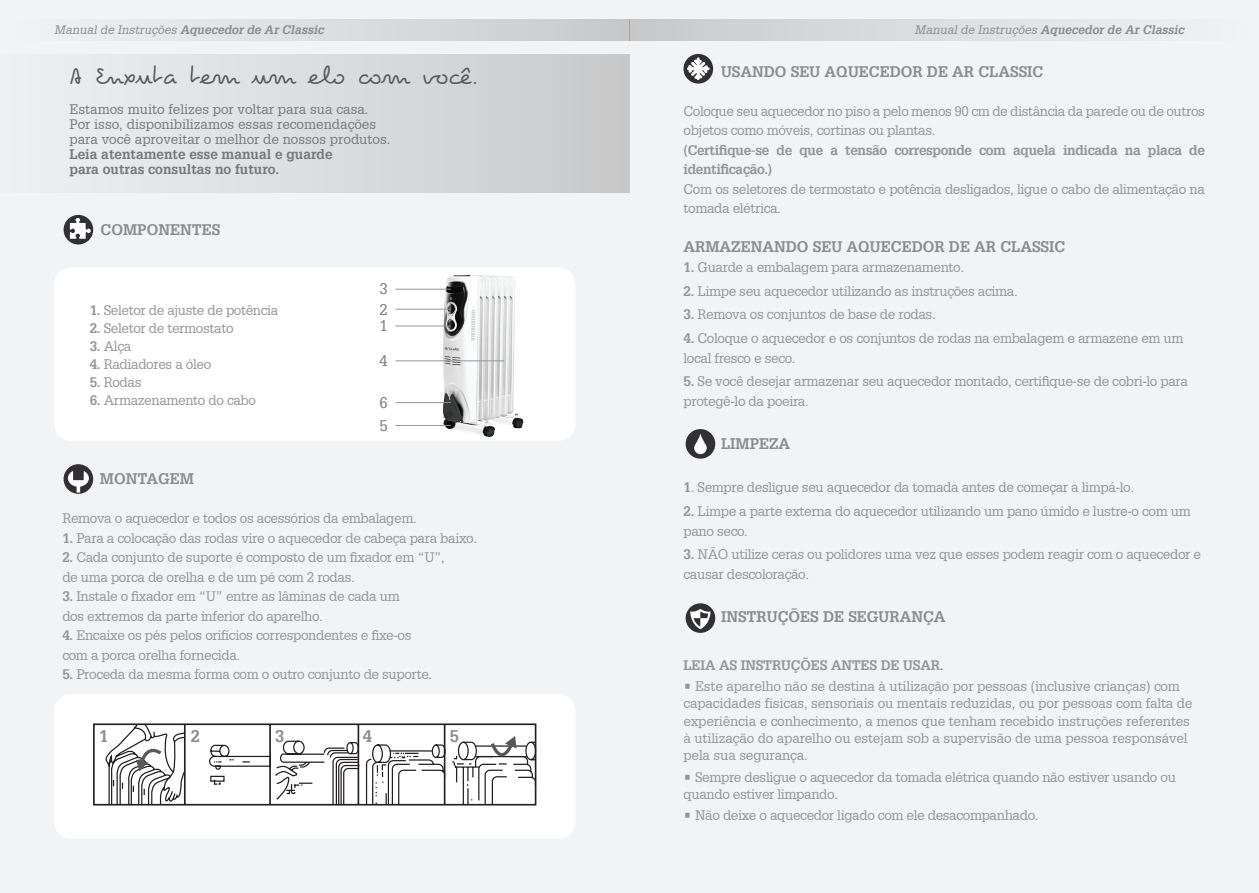
<style>
.page{position:relative;width:1259px;height:893px;background:#f2f3f4}
.page>*{position:absolute;margin:0;border:0;box-sizing:border-box;transform-origin:0 0}
.t1{font:27px "Pecita";color:#57585a}
.t2{font:700 16.5px "Glypha LT";color:#8a8c8f}
.t3{font:700 15px "Glypha LT";color:#8a8c8f}
.t4{font:14.85px/22.8px "Glypha LT";color:#76787b}
.t5{font:13.5px/19.5px "Glypha LT";letter-spacing:-.025em;color:#939598}
.t6{font:13.5px/15px "Glypha LT";color:#76787b}
.t7{font:700 13.5px/19.5px "Glypha LT";letter-spacing:-.025em;color:#939598}
.t8{font:700 13.5px/15px "Glypha LT";color:#76787b}
.t9{font:italic 700 12px "Glypha LT";color:#8a8c8f}
.s1{font-weight:400}
.s2{font-weight:700}
</style>
<div class="page">
<div style="left:0;top:20px;width:629px;height:20px;background:linear-gradient(to right,#f2f3f5,#c9c9cb)"></div>
<div style="left:629px;top:20px;width:630px;height:20px;background:linear-gradient(to right,#c8c9ca,#f2f3f4)"></div>
<div style="left:54px;top:267px;width:521px;height:174px;background:#fff;border-radius:18px"></div>
<div style="left:0;top:54px;width:629px;height:138px;background:linear-gradient(to right,#eff0f2,#c9c9cb)"></div>
<div style="left:685px;top:429px;width:30px;height:30px;background:#313032;border-radius:50%"></div>
<svg style="left:694px;top:434px;width:13px;height:20px"></svg>
<svg style="left:683px;top:54px;width:30px;height:30px"></svg>
<svg style="left:685px;top:56px;width:26px;height:26px"></svg>
<div style="left:64px;top:215px;width:29px;height:29px;background:#313032;border-radius:50%"></div>
<svg style="left:70px;top:217px;width:21px;height:22px"></svg>
<div style="left:64px;top:464px;width:29px;height:30px;background:#322f32;border-radius:50%"></div>
<svg style="left:68px;top:471px;width:21px;height:22px"></svg>
<svg style="left:685px;top:603px;width:30px;height:30px"></svg>
<svg style="left:690px;top:609px;width:20px;height:20px"></svg>
<img style="left:409px;top:274px;width:115px;height:163px">
<hr style="left:395px;top:326px;width:56px;height:1px;background:#939598">
<hr style="left:395px;top:402px;width:56px;height:1px;background:#939598">
<hr style="left:395px;top:360px;width:109px;height:1px;background:#939598">
<hr style="left:395px;top:425px;width:56px;height:1px;background:#939598">
<hr style="left:395px;top:309px;width:56px;height:1px;background:#939598">
<hr style="left:395px;top:289px;width:56px;height:1px;background:#939598">
<div style="left:54px;top:694px;width:521px;height:145px;background:#fff;border-radius:18px"></div>
<svg style="left:93px;top:723px;width:444px;height:83px"></svg>
<p class="t9" style="left:54px;top:23px;width:271px"><span class="s1">Manual de Instruções</span> Aquecedor de Ar Classic</p>
<p class="t9" style="left:914px;top:23px;width:271px"><span class="s1">Manual de Instruções</span> Aquecedor de Ar Classic</p>
<h1 class="t1" style="left:70px;top:59px;width:409px">A Enxuta tem um elo com você.</h1>
<p class="t6" style="left:70px;top:102px;width:322px">Estamos muito felizes por voltar para sua casa.<br>Por isso, disponibilizamos essas recomendações para você aproveitar o melhor de nossos produtos.</p>
<p class="t8" style="left:70px;top:147px;width:265px">Leia atentamente esse manual e guarde para outras consultas no futuro.</p>
<p class="t3" style="left:101px;top:221px;width:121px">COMPONENTES</p>
<p class="t5" style="left:90px;top:300px;width:190px"><span class="s2">1.</span> Seletor de ajuste de potência</p>
<p class="t5" style="left:90px;top:318px;width:145px"><span class="s2">2.</span> Seletor de termostato</p>
<p class="t5" style="left:90px;top:336px;width:43px"><span class="s2">3.</span> Alça</p>
<p class="t5" style="left:90px;top:354px;width:123px"><span class="s2">4.</span> Radiadores a óleo</p>
<p class="t5" style="left:90px;top:372px;width:53px"><span class="s2">5.</span> Rodas</p>
<p class="t5" style="left:90px;top:390px;width:168px"><span class="s2">6.</span> Armazenamento do cabo</p>
<p class="t4" style="left:379px;top:277px;width:10px">3</p>
<p class="t4" style="left:379px;top:297px;width:10px">2</p>
<p class="t4" style="left:379px;top:314px;width:10px">1</p>
<p class="t4" style="left:379px;top:349px;width:10px">4</p>
<p class="t4" style="left:379px;top:391px;width:10px">6<br>5</p>
<p class="t3" style="left:100px;top:470px;width:95px">MONTAGEM</p>
<p class="t5" style="left:62px;top:508px;width:356px">Remova o aquecedor e todos os acessórios da embalagem.</p>
<p class="t5" style="left:62px;top:528px;width:416px"><span class="s2">1.</span> Para a colocação das rodas vire o aquecedor de cabeça para baixo.</p>
<p class="t5" style="left:62px;top:547px;width:384px"><span class="s2">2.</span> Cada conjunto de suporte é composto de um fixador em “U”, de uma porca de orelha e de um pé com 2 rodas.</p>
<p class="t5" style="left:62px;top:586px;width:339px"><span class="s2">3.</span> Instale o fixador em “U” entre as lâminas de cada um dos extremos da parte inferior do aparelho.</p>
<p class="t5" style="left:62px;top:625px;width:351px"><span class="s2">4.</span> Encaixe os pés pelos orifícios correspondentes e fixe-os com a porca orelha fornecida.</p>
<p class="t5" style="left:62px;top:664px;width:371px"><span class="s2">5.</span> Proceda da mesma forma com o outro conjunto de suporte.</p>
<p class="t2" style="left:99px;top:726px;width:11px">1</p>
<p class="t2" style="left:191px;top:726px;width:11px">2</p>
<p class="t2" style="left:275px;top:726px;width:11px">3</p>
<p class="t2" style="left:363px;top:726px;width:11px">4</p>
<p class="t2" style="left:450px;top:726px;width:11px">5</p>
<p class="t3" style="left:721px;top:62px;width:324px">USANDO SEU AQUECEDOR DE AR CLASSIC</p>
<p class="t5" style="left:683px;top:101px;width:523px">Coloque seu aquecedor no piso a pelo menos 90 cm de distância da parede ou de outros objetos como móveis, cortinas ou plantas.</p>
<p class="t7" style="left:683px;top:140px;width:523px">(Certifique-se de que a tensão corresponde com aquela indicada na placa de identificação.)</p>
<p class="t5" style="left:683px;top:179px;width:523px">Com os seletores de termostato e potência desligados, ligue o cabo de alimentação na tomada elétrica.</p>
<p class="t3" style="left:683px;top:238px;width:383px">ARMAZENANDO SEU AQUECEDOR DE AR CLASSIC</p>
<p class="t5" style="left:683px;top:257px;width:282px"><span class="s2">1.</span> Guarde a embalagem para armazenamento.</p>
<p class="t5" style="left:683px;top:281px;width:336px"><span class="s2">2.</span> Limpe seu aquecedor utilizando as instruções acima.</p>
<p class="t5" style="left:683px;top:304px;width:254px"><span class="s2">3.</span> Remova os conjuntos de base de rodas.</p>
<p class="t5" style="left:683px;top:328px;width:501px"><span class="s2">4.</span> Coloque o aquecedor e os conjuntos de rodas na embalagem e armazene em um local fresco e seco.</p>
<p class="t5" style="left:683px;top:371px;width:506px"><span class="s2">5.</span> Se você desejar armazenar seu aquecedor montado, certifique-se de cobri-lo para protegê-lo da poeira.</p>
<p class="t3" style="left:721px;top:434px;width:71px">LIMPEZA</p>
<p class="t5" style="left:683px;top:477px;width:452px"><span class="s2">1</span>. Sempre desligue seu aquecedor da tomada antes de começar a limpá-lo.</p>
<p class="t5" style="left:683px;top:501px;width:509px"><span class="s2">2.</span> Limpe a parte externa do aquecedor utilizando um pano úmido e lustre-o com um pano seco.</p>
<p class="t5" style="left:683px;top:544px;width:519px"><span class="s2">3.</span> NÃO utilize ceras ou polidores uma vez que esses podem reagir com o aquecedor e causar descoloração.</p>
<p class="t3" style="left:721px;top:607px;width:226px">INSTRUÇÕES DE SEGURANÇA</p>
<p class="t7" style="left:683px;top:655px;width:17px">Leia</p>
<p class="t7" style="left:719px;top:655px;width:32px">as instruções</p>
<p class="t7" style="left:831px;top:655px;width:11px">antes</p>
<p class="t7" style="left:880px;top:655px;width:33px">de usar</p>
<p class="t7" style="left:940px;top:655px;width:5px">.</p>
<p class="t5" style="left:683px;top:677px;width:510px;line-height:17.2px">• Este aparelho não se destina à utilização por pessoas (inclusive crianças) com capacidades físicas, sensoriais ou mentais reduzidas, ou por pessoas com falta de experiência e conhecimento, a menos que tenham recebido instruções referentes à utilização do aparelho ou estejam sob a supervisão de uma pessoa responsável pela sua segurança.</p>
<p class="t5" style="left:683px;top:768px;width:494px;line-height:17.2px">• Sempre desligue o aquecedor da tomada elétrica quando não estiver usando ou quando estiver limpando.</p>
<p class="t5" style="left:683px;top:806px;width:357px">• Não deixe o aquecedor ligado com ele desacompanhado.</p>
</div>
